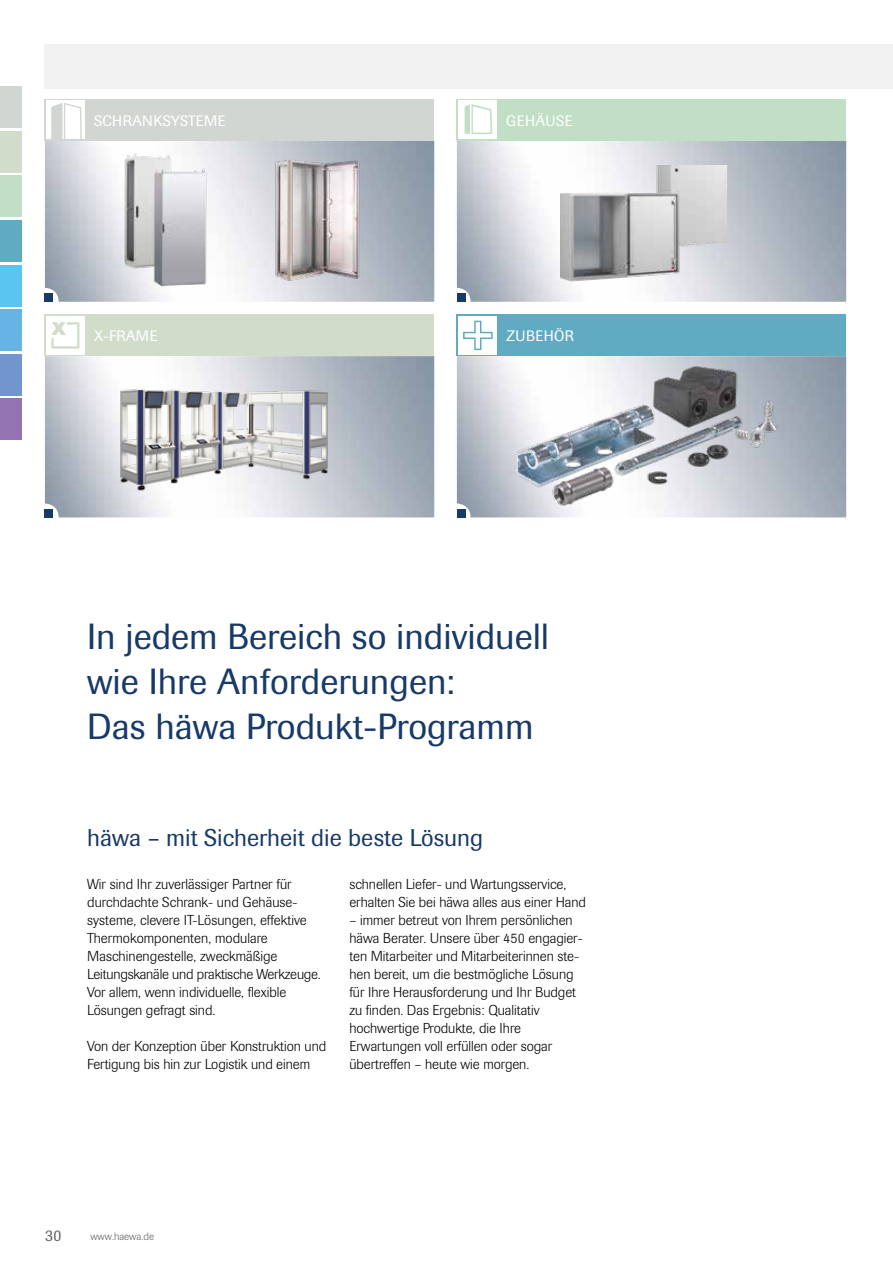
<style>
.page{position:relative;width:893px;height:1263px;background:#fff}
.page>*{position:absolute;margin:0;border:0;box-sizing:border-box;transform-origin:0 0}
.t1{font:36px/45px "Imago";color:#183a68}
.t2{font:24px "Imago";color:#183a68}
.t3{font:15.9px "Imago";color:#646363}
.t4{font:15px "Imago";letter-spacing:.02em;color:#fff}
.t5{font:15px "Imago";letter-spacing:.04em;color:#fff}
.t6{font:300 14.25px/18px "Imago";color:#000}
.t7{font:300 10.5px "Imago";color:#646363}
</style>
<div class="page">
<div style="left:0;top:86px;width:21px;height:42px;background:#d2d6d3"></div>
<div style="left:0;top:131px;width:21px;height:42px;background:#d1ddca"></div>
<div style="left:0;top:176px;width:21px;height:41px;background:#c1dfc4"></div>
<div style="left:0;top:220px;width:21px;height:42px;background:#60aac2"></div>
<div style="left:0;top:354px;width:21px;height:41px;background:#7196cf"></div>
<div style="left:0;top:398px;width:21px;height:42px;background:#9373b1"></div>
<div style="left:0;top:265px;width:21px;height:41px;background:#5bc5f2"></div>
<div style="left:0;top:309px;width:21px;height:42px;background:#66b3e4"></div>
<div style="left:45px;top:45px;width:848px;height:44px;background:#f2f2f2"></div>
<img style="left:457px;top:140px;width:389px;height:162px">
<img style="left:457px;top:356px;width:389px;height:161px">
<div style="left:45px;top:99px;width:389px;height:41px;background:#d2d6d3"></div>
<div style="left:45px;top:315px;width:389px;height:41px;background:#d1ddca"></div>
<div style="left:457px;top:99px;width:389px;height:41px;background:#c1dfc4"></div>
<div style="left:457px;top:315px;width:389px;height:41px;background:#60aac2"></div>
<div style="left:459px;top:316px;width:38px;height:38px;background:#fff"></div>
<svg style="left:463px;top:320px;width:30px;height:31px"></svg>
<div style="left:46px;top:101px;width:39px;height:38px;background:#fff"></div>
<svg style="left:51px;top:103px;width:31px;height:36px"></svg>
<svg style="left:459px;top:101px;width:38px;height:38px"></svg>
<div style="left:46px;top:316px;width:39px;height:38px;background:#fff"></div>
<svg style="left:51px;top:322px;width:29px;height:27px"></svg>
<div style="left:45px;top:293px;width:8px;height:9px;background:#183a68"></div>
<div style="left:45px;top:509px;width:8px;height:8px;background:#183a68"></div>
<div style="left:457px;top:293px;width:8px;height:9px;background:#183a68"></div>
<div style="left:457px;top:509px;width:8px;height:8px;background:#183a68"></div>
<img style="left:87px;top:140px;width:150px;height:162px">
<img style="left:231px;top:160px;width:148px;height:155px">
<img style="left:65px;top:383px;width:277px;height:135px">
<img style="left:560px;top:165px;width:191px;height:137px">
<img style="left:491px;top:354px;width:308px;height:164px">
<p class="t4" style="left:94px;top:112px;width:133px">SCHRANKSYSTEME</p>
<p class="t4" style="left:94px;top:327px;width:65px">X-FRAME</p>
<p class="t5" style="left:506px;top:112px;width:68px">GEHÄUSE</p>
<p class="t4" style="left:506px;top:327px;width:69px">ZUBEHÖR</p>
<h1 class="t1" style="left:87px;top:614px;width:464px">In jedem Bereich so individuell wie Ihre Anforderungen:<br>Das häwa Produkt-Programm</h1>
<h2 class="t2" style="left:87px;top:824px;width:398px">häwa – mit Sicherheit die beste Lösung</h2>
<p class="t6" style="left:87px;top:875px;width:235px">Wir sind Ihr zuverlässiger Partner für durchdachte Schrank- und Gehäuse&shy;systeme, clevere IT-Lösungen, effektive Thermokomponenten, modulare Maschinengestelle, zweckmäßige Leitungskanäle und praktische Werkzeuge.<br>Vor allem, wenn individuelle, flexible Lösungen gefragt sind.</p>
<p class="t6" style="left:87px;top:1037px;width:241px">Von der Konzeption über Konstruktion und<br>Fertigung bis hin zur Logistik und einem</p>
<p class="t6" style="left:349px;top:875px;width:238px">schnellen Liefer- und Wartungsservice, erhalten Sie bei häwa alles aus einer Hand</p>
<p class="t6" style="left:349px;top:911px;width:235px">– immer betreut von Ihrem persönlichen häwa Berater. Unsere über 450 engagier&shy;ten Mitarbeiter und Mitarbeiterinnen ste&shy;hen bereit, um die bestmögliche Lösung für Ihre Herausforderung und Ihr Budget zu finden. Das Ergebnis: Qualitativ hochwertige Produkte, die Ihre Erwartungen voll erfüllen oder sogar übertreffen – heute wie morgen.</p>
<p class="t3" style="left:45px;top:1226px;width:18px">30</p>
<p class="t7" style="left:90px;top:1231px;width:65px">www.haewa.de</p>
</div>
